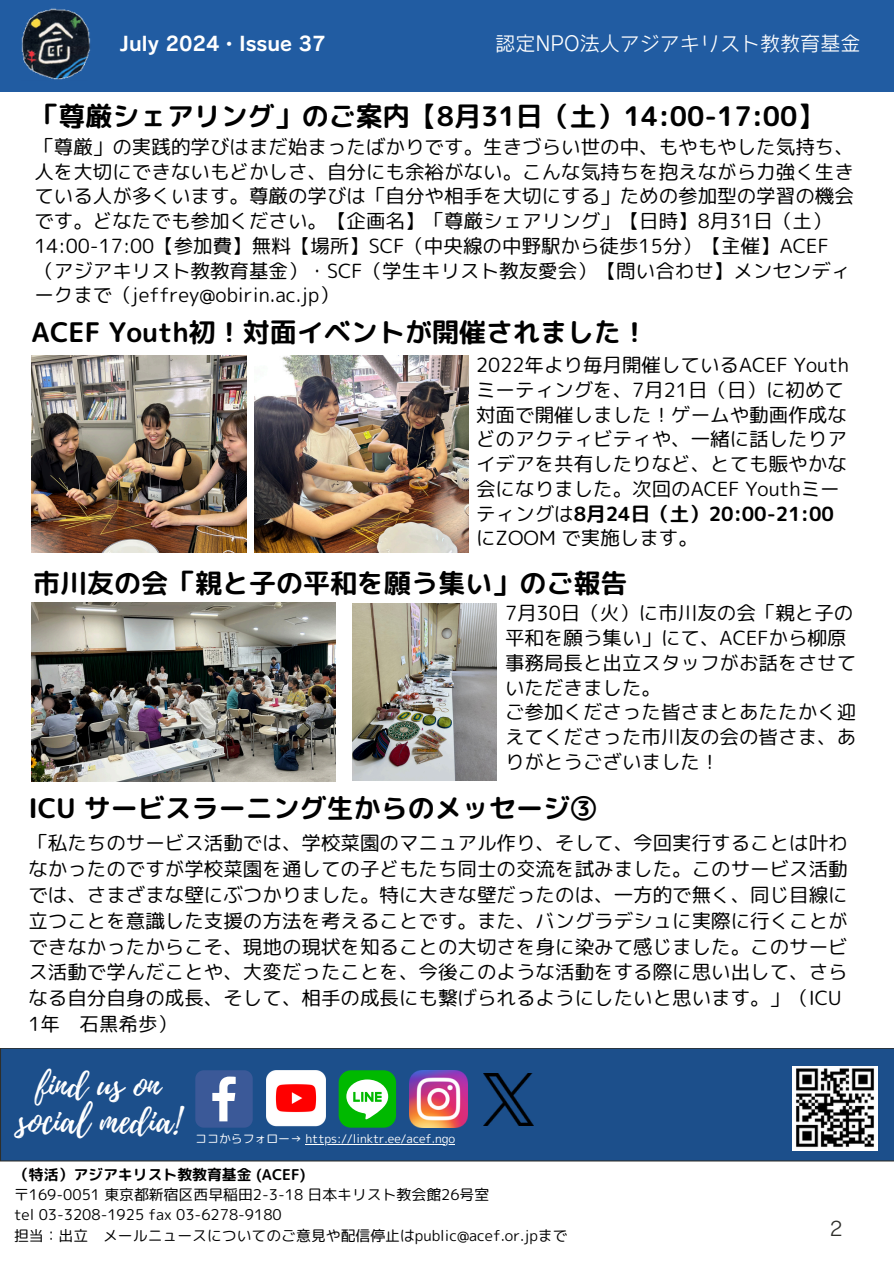
<style>
.page{position:relative;width:894px;height:1264px;background:#fff}
.page>*{position:absolute;margin:0;border:0;box-sizing:border-box;transform-origin:0 0}
.t1{font:36.3px/36px "Playlist Script";color:#fff;text-align:center}
.t2{font:27px "rounded mplus 1 p bold";color:#000}
.t3{font:20.1px "Canva Rodin Wanpaku Pro M";color:#fff}
.t4{font:19.5px/24.8px "rounded mplus 1 p regular";color:#000}
.t5{font:19.5px "Canva Rodin Wanpaku Pro B";color:#fff}
.t6{font:19.35px "Canva Rodin Wanpaku Pro M";color:#2e2e2a}
.t7{font:14.85px "rounded mplus 1 p regular";color:#000}
.t8{font:14.85px "rounded mplus 1 p bold";color:#000}
.t9{font:11.85px "rounded mplus 1 p regular";color:#fff}
.s1{font-family:"rounded mplus 1 p bold"}
</style>
<div class="page">
<div style="left:0;top:0;width:893px;height:91px;background:#215ca2"></div>
<img style="left:21px;top:8px;width:70px;height:72px">
<div style="left:0;top:1048px;width:893px;height:113px;background:#1c4f8b"></div>
<img style="left:792px;top:1066px;width:84px;height:83px">
<img style="left:410px;top:1070px;width:57px;height:57px">
<div style="left:338px;top:1070px;width:58px;height:57px;background:#00b900;border-radius:12px"></div>
<svg style="left:346px;top:1079px;width:42px;height:40px"></svg>
<img style="left:266px;top:1070px;width:59px;height:57px">
<svg style="left:195px;top:1070px;width:58px;height:57px"></svg>
<img style="left:483px;top:1073px;width:50px;height:52px">
<img style="left:32px;top:602px;width:303px;height:179px">
<svg style="left:41px;top:696px;width:14px;height:14px"></svg>
<svg style="left:284px;top:671px;width:4px;height:5px"></svg>
<img style="left:352px;top:603px;width:144px;height:177px">
<hr style="left:305px;top:1143px;width:150px;height:1px;background:#fff">
<img style="left:254px;top:355px;width:214px;height:197px">
<img style="left:32px;top:355px;width:214px;height:197px">
<p class="t5" style="left:120px;top:34px;width:207px">July 2024・Issue 37</p>
<h2 class="t3" style="left:495px;top:33px;width:364px">認定NPO法人アジアキリスト教教育基金</h2>
<p class="t2" style="left:32px;top:97px;width:794px">「尊厳シェアリング」のご案内【8月31日（土）14:00-17:00】</p>
<p class="t4" style="left:34px;top:134px;width:820px">「尊厳」の実践的学びはまだ始まったばかりです。生きづらい世の中、もやもやした気持ち、人を大切にできないもどかしさ、自分にも余裕がない。こんな気持ちを抱えながら力強く生きている人が多くいます。尊厳の学びは「自分や相手を大切にする」ための参加型の学習の機会です。どなたでも参加ください。【企画名】「尊厳シェアリング」【日時】8月31日（土）14:00-17:00【参加費】無料【場所】SCF（中央線の中野駅から徒歩15分）【主催】ACEF<br>（アジアキリスト教教育基金）・SCF（学生キリスト教友愛会）【問い合わせ】メンセンディークまで（jeffrey@obirin.ac.jp）</p>
<p class="t2" style="left:32px;top:313px;width:618px">ACEF Youth初！対面イベントが開催されました！</p>
<p class="t4" style="left:476px;top:352px;width:374px">2022年より毎月開催しているACEF Youthミーティングを、7月21日（日）に初めて対面で開催しました！ゲームや動画作成などのアクティビティや、一緒に話したりアイデアを共有したりなど、とても賑やかな会になりました。次回のACEF Youthミーティングは<span class="s1">8月24日（土）20:00-21:00</span>にZOOM で実施します。</p>
<h5 class="t2" style="left:33px;top:564px;width:595px">市川友の会「親と子の平和を願う集い」のご報告</h5>
<h1 class="t4" style="left:505px;top:600px;width:352px">7月30日（火）に市川友の会「親と子の平和を願う集い」にて、ACEFから柳原事務局長と出立スタッフがお話をさせていただきました。<br>ご参加くださった皆さまとあたたかく迎えてくださった市川友の会の皆さま、ありがとうございました！</h1>
<p class="t2" style="left:28px;top:789px;width:570px">ICU サービスラーニング生からのメッセージ③</p>
<p class="t4" style="left:28px;top:829px;width:820px;line-height:25.8px">「私たちのサービス活動では、学校菜園のマニュアル作り、そして、今回実行することは叶わなかったのですが学校菜園を通しての子どもたち同士の交流を試みました。このサービス活動では、さまざまな壁にぶつかりました。特に大きな壁だったのは、一方的で無く、同じ目線に立つことを意識した支援の方法を考えることです。また、バングラデシュに実際に行くことができなかったからこそ、現地の現状を知ることの大切さを身に染みて感じました。このサービス活動で学んだことや、大変だったことを、今後このような活動をする際に思い出して、さらなる自分自身の成長、そして、相手の成長にも繋げられるようにしたいと思います。」（ICU 1年 石黒希歩）</p>
<h5 class="t1" style="left:16px;top:1067px;width:165px">find us on social media!</h5>
<p class="t9" style="left:195px;top:1130px;width:261px">ココからフォロー→ https://linktr.ee/acef.ngo</p>
<p class="t8" style="left:14px;top:1163px;width:293px">（特活）アジアキリスト教教育基金 (ACEF)</p>
<p class="t7" style="left:14px;top:1184px;width:476px">〒169-0051 東京都新宿区西早稲田2-3-18 日本キリスト教会館26号室</p>
<p class="t7" style="left:14px;top:1204px;width:269px">tel 03-3208-1925 fax 03-6278-9180</p>
<p class="t7" style="left:14px;top:1224px;width:555px">担当：出立 メールニュースについてのご意見や配信停止はpublic@acef.or.jpまで</p>
<p class="t6" style="left:829px;top:1218px;width:15px">2</p>
</div>
